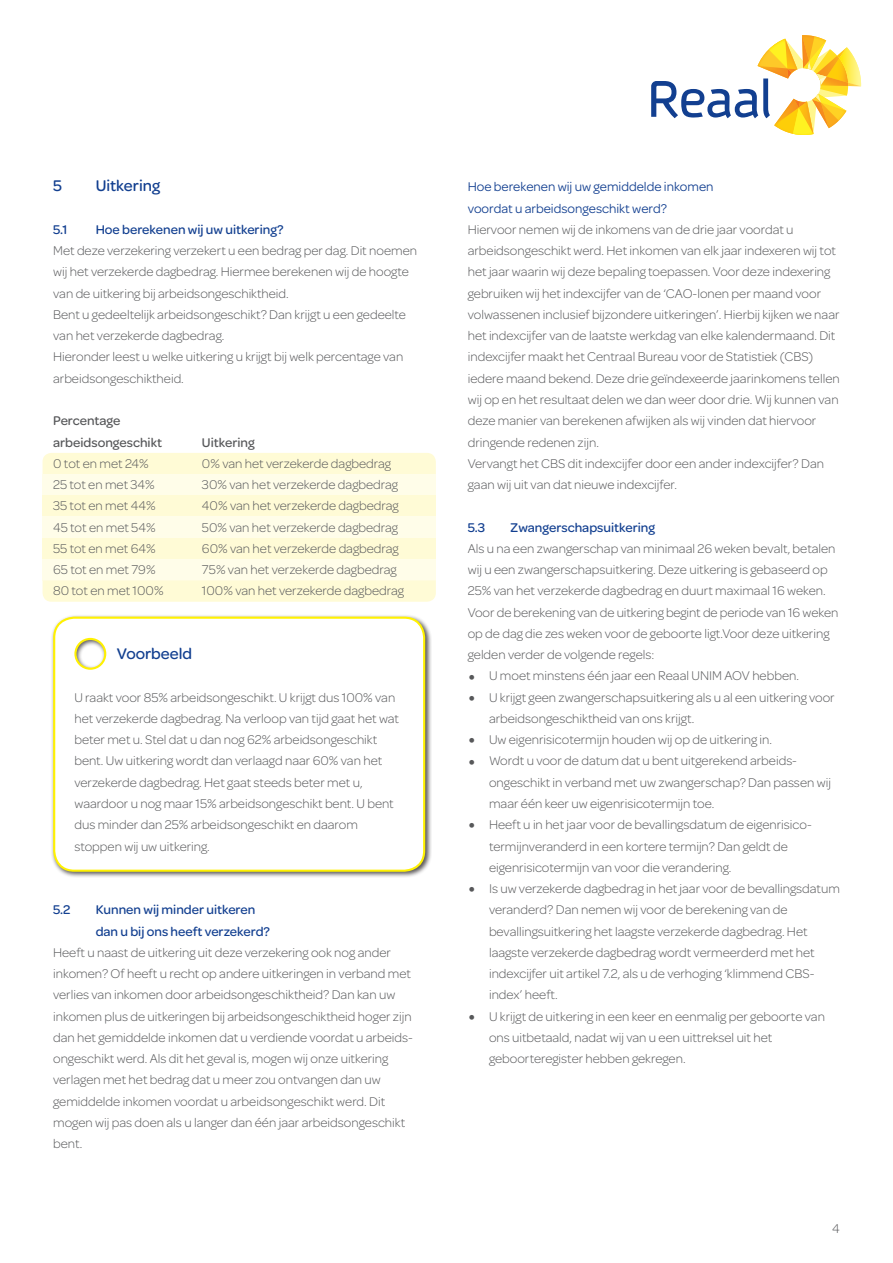
<style>
.page{position:relative;width:893px;height:1263px;background:#fff}
.page>*{position:absolute;margin:0;border:0;box-sizing:border-box;transform-origin:0 0}
._03_Kop_1{font:500 16.5px "Omnes";color:#123f90}
._06_Tekst_-_normaal{font:300 13.5px/21.3px "Omnes";color:#57585a}
._07_Tekst_-_inspring{font:300 13.5px/21.3px "Omnes";color:#57585a}
._04_Kop_2{font:500 13.5px/21.3px "Omnes";color:#123f90}
._05_Kop_3{font:13.5px "Omnes";color:#123f90}
._04_Kop_2-2{font:500 13.5px "Omnes";color:#57585a}
.s1{font-size:27px}
</style>
<div class="page">
<div style="left:43px;top:453px;width:393px;height:21px;background:#fffbd6"></div>
<div style="left:43px;top:474px;width:393px;height:21px;background:#fffde9"></div>
<div style="left:43px;top:495px;width:393px;height:22px;background:#fffbd6"></div>
<div style="left:43px;top:517px;width:393px;height:21px;background:#fffde9"></div>
<div style="left:43px;top:538px;width:393px;height:21px;background:#fffbd6"></div>
<div style="left:43px;top:559px;width:393px;height:21px;background:#fffde9"></div>
<div style="left:43px;top:580px;width:393px;height:22px;background:#fffbd6"></div>
<div style="left:51px;top:614px;width:381px;height:265px;background:#231f20;opacity:.75"></div>
<svg style="left:52px;top:615px;width:374px;height:258px"></svg>
<svg style="left:651px;top:35px;width:210px;height:100px"></svg>
<p class="_03_Kop_1" style="left:53px;top:174px;width:10px">5</p>
<p class="_03_Kop_1" style="left:96px;top:174px;width:66px">Uitkering</p>
<p class="_04_Kop_2" style="left:53px;top:218px;width:16px">5.1</p>
<p class="_04_Kop_2" style="left:96px;top:218px;width:189px">Hoe berekenen wij uw uitkering?</p>
<p class="_06_Tekst_-_normaal" style="left:53px;top:240px;width:365px">Met deze verzekering verzekert u een bedrag per dag. Dit noemen wij het verzekerde dagbedrag. Hiermee berekenen wij de hoogte van de uitkering bij arbeidsongeschiktheid.</p>
<p class="_06_Tekst_-_normaal" style="left:53px;top:303px;width:354px">Bent u gedeeltelijk arbeidsongeschikt? Dan krijgt u een gedeelte van het verzekerde dagbedrag.</p>
<p class="_06_Tekst_-_normaal" style="left:53px;top:346px;width:352px">Hieronder leest u welke uitkering u krijgt bij welk percentage van arbeidsongeschiktheid.</p>
<p class="_04_Kop_2-2" style="left:53px;top:411px;width:69px">Percentage</p>
<p class="_04_Kop_2-2" style="left:53px;top:433px;width:110px">arbeidsongeschikt</p>
<p class="_04_Kop_2-2" style="left:202px;top:433px;width:54px">Uitkering</p>
<p class="_06_Tekst_-_normaal" style="left:53px;top:452px;width:97px">0 tot en met 24%</p>
<p class="_06_Tekst_-_normaal" style="left:202px;top:452px;width:190px">0% van het verzekerde dagbedrag</p>
<p class="_06_Tekst_-_normaal" style="left:53px;top:474px;width:103px">25 tot en met 34%</p>
<p class="_06_Tekst_-_normaal" style="left:202px;top:474px;width:198px">30% van het verzekerde dagbedrag</p>
<p class="_06_Tekst_-_normaal" style="left:53px;top:495px;width:104px">35 tot en met 44%</p>
<p class="_06_Tekst_-_normaal" style="left:202px;top:495px;width:198px">40% van het verzekerde dagbedrag</p>
<p class="_06_Tekst_-_normaal" style="left:53px;top:516px;width:104px">45 tot en met 54%</p>
<p class="_06_Tekst_-_normaal" style="left:202px;top:516px;width:198px">50% van het verzekerde dagbedrag</p>
<p class="_06_Tekst_-_normaal" style="left:53px;top:537px;width:104px">55 tot en met 64%</p>
<p class="_06_Tekst_-_normaal" style="left:202px;top:537px;width:198px">60% van het verzekerde dagbedrag</p>
<p class="_06_Tekst_-_normaal" style="left:53px;top:559px;width:104px">65 tot en met 79%</p>
<p class="_06_Tekst_-_normaal" style="left:202px;top:559px;width:196px">75% van het verzekerde dagbedrag</p>
<p class="_06_Tekst_-_normaal" style="left:53px;top:580px;width:112px">80 tot en met 100%</p>
<p class="_06_Tekst_-_normaal" style="left:202px;top:580px;width:203px">100% van het verzekerde dagbedrag</p>
<p class="_03_Kop_1" style="left:117px;top:642px;width:77px">Voorbeeld</p>
<p class="_06_Tekst_-_normaal" style="left:74px;top:686px;width:326px">U raakt voor 85% arbeidsongeschikt. U krijgt dus 100% van het verzekerde dagbedrag. Na verloop van tijd gaat het wat beter met u. Stel dat u dan nog 62% arbeidsongeschikt bent. Uw uitkering wordt dan verlaagd naar 60% van het verzekerde dagbedrag. Het gaat steeds beter met u, waardoor u nog maar 15% arbeidsongeschikt bent. U bent dus minder dan 25% arbeidsongeschikt en daarom stoppen wij uw uitkering.</p>
<p class="_04_Kop_2" style="left:53px;top:898px;width:19px">5.2</p>
<p class="_04_Kop_2" style="left:96px;top:898px;width:176px">Kunnen wij minder uitkeren dan u bij ons heeft verzekerd?</p>
<p class="_06_Tekst_-_normaal" style="left:53px;top:941px;width:361px">Heeft u naast de uitkering uit deze verzekering ook nog ander inkomen? Of heeft u recht op andere uitkeringen in verband met verlies van inkomen door arbeidsongeschiktheid? Dan kan uw inkomen plus de uitkeringen bij arbeidsongeschiktheid hoger zijn dan het gemiddelde inkomen dat u verdiende voordat u arbeids&shy;ongeschikt werd. Als dit het geval is, mogen wij onze uitkering verlagen met het bedrag dat u meer zou ontvangen dan uw gemiddelde inkomen voordat u arbeidsongeschikt werd. Dit mogen wij pas doen als u langer dan één jaar arbeidsongeschikt bent.</p>
<p class="_05_Kop_3" style="left:468px;top:178px;width:247px">Hoe berekenen wij uw gemiddelde inkomen</p>
<p class="_05_Kop_3" style="left:468px;top:199px;width:201px">voordat u arbeidsongeschikt werd?</p>
<p class="_06_Tekst_-_normaal" style="left:468px;top:218px;width:373px">Hiervoor nemen wij de inkomens van de drie jaar voordat u arbeidsongeschikt werd. Het inkomen van elk jaar indexeren wij tot het jaar waarin wij deze bepaling toepassen. Voor deze indexering gebruiken wij het indexcijfer van de ‘CAO-lonen per maand voor volwassenen inclusief bijzondere uitkeringen’. Hierbij kijken we naar het indexcijfer van de laatste werkdag van elke kalendermaand. Dit indexcijfer maakt het Centraal Bureau voor de Statistiek (CBS) iedere maand bekend. Deze drie geïndexeerde jaarinkomens tellen wij op en het resultaat delen we dan weer door drie. Wij kunnen van deze manier van berekenen afwijken als wij vinden dat hiervoor dringende redenen zijn.</p>
<p class="_06_Tekst_-_normaal" style="left:468px;top:452px;width:358px">Vervangt het CBS dit indexcijfer door een ander indexcijfer? Dan gaan wij uit van dat nieuwe indexcijfer.</p>
<p class="_04_Kop_2" style="left:468px;top:516px;width:19px">5.3</p>
<p class="_04_Kop_2" style="left:510px;top:516px;width:146px">Zwangerschapsuitkering</p>
<p class="_06_Tekst_-_normaal" style="left:468px;top:537px;width:372px">Als u na een zwangerschap van minimaal 26 weken bevalt, betalen wij u een zwangerschapsuitkering. Deze uitkering is gebaseerd op 25% van het verzekerde dagbedrag en duurt maximaal 16 weken.<br>Voor de berekening van de uitkering begint de periode van 16 weken op de dag die zes weken voor de geboorte ligt.Voor deze uitkering gelden verder de volgende regels:</p>
<p class="_07_Tekst_-_inspring" style="left:468px;top:665px;width:333px"><span class="s1">•</span> U moet minstens één jaar een Reaal UNIM AOV hebben.</p>
<p class="_07_Tekst_-_inspring" style="left:489px;top:686px;width:347px;text-indent:-21px"><span class="s1">•</span> U krijgt geen zwangerschapsuitkering als u al een uitkering voor arbeidsongeschiktheid van ons krijgt.</p>
<p class="_07_Tekst_-_inspring" style="left:468px;top:729px;width:306px"><span class="s1">•</span> Uw eigenrisicotermijn houden wij op de uitkering in.</p>
<p class="_07_Tekst_-_inspring" style="left:489px;top:750px;width:343px;text-indent:-21px"><span class="s1">•</span> Wordt u voor de datum dat u bent uitgerekend arbeids&shy;ongeschikt in verband met uw zwangerschap? Dan passen wij maar één keer uw eigenrisicotermijn toe.</p>
<p class="_07_Tekst_-_inspring" style="left:489px;top:814px;width:324px;text-indent:-21px"><span class="s1">•</span> Heeft u in het jaar voor de bevallingsdatum de eigenrisico&shy;termijnveranderd in een kortere termijn? Dan geldt de eigenrisicotermijn van voor die verandering.</p>
<p class="_07_Tekst_-_inspring" style="left:489px;top:877px;width:352px;text-indent:-21px"><span class="s1">•</span> Is uw verzekerde dagbedrag in het jaar voor de bevallingsdatum veranderd? Dan nemen wij voor de berekening van de bevallingsuitkering het laagste verzekerde dagbedrag. Het laagste verzekerde dagbedrag wordt vermeerderd met het indexcijfer uit artikel 7.2, als u de verhoging ‘klimmend CBS&shy;index’ heeft.</p>
<p class="_07_Tekst_-_inspring" style="left:489px;top:1005px;width:337px;text-indent:-21px"><span class="s1">•</span> U krijgt de uitkering in een keer en eenmalig per geboorte van ons uitbetaald, nadat wij van u een uittreksel uit het geboorteregister hebben gekregen.</p>
<p class="_06_Tekst_-_normaal" style="left:832px;top:1218px;width:9px">4</p>
</div>
